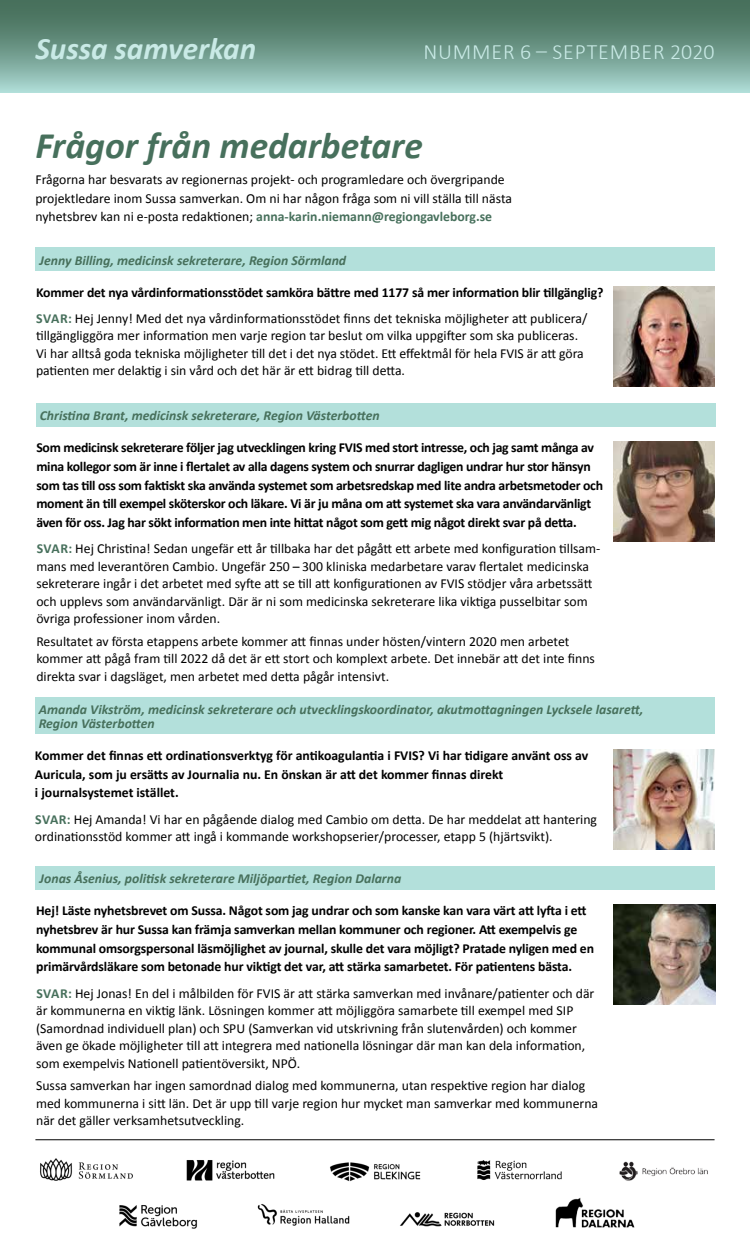
<style>
.page{position:relative;width:750px;height:1250px;background:#fff}
.page>*{position:absolute;margin:0;border:0;box-sizing:border-box;transform-origin:0 0}
.t1{font:italic 700 37.5px "Calibri";color:#47705c}
.t2{font:italic 700 31.25px "Calibri";color:#c9eae6}
.t3{font:300 21.88px "Calibri";letter-spacing:.04em;color:#c9eae6}
.t4{font:13.75px/17.5px "Calibri";color:#000}
.t5{font:700 13.75px/18.8px "Calibri";letter-spacing:-.02em;color:#000}
.t6{font:italic 700 13.75px/13.8px "Calibri";color:#47705c}
.t7{font:700 13.75px/18.8px "Calibri";color:#000}
.s1{font-weight:700;color:#47705c}
.s2{color:#47705c}
.s3{font-weight:400}
</style>
<div class="page">
<div style="left:0;top:0;width:750px;height:92px;background:linear-gradient(to bottom,#38604a,#a3d0c9)"></div>
<div style="left:36px;top:248px;width:679px;height:23px;background:#b3e0db"></div>
<img style="left:614px;top:286px;width:101px;height:100px">
<img style="left:614px;top:442px;width:101px;height:100px">
<div style="left:36px;top:403px;width:679px;height:24px;background:#b3e0db"></div>
<img style="left:613px;top:749px;width:101px;height:100px">
<div style="left:35px;top:698px;width:679px;height:36px;background:#b3e0db"></div>
<div style="left:36px;top:866px;width:679px;height:24px;background:#b3e0db"></div>
<img style="left:613px;top:905px;width:102px;height:100px">
<hr style="left:35px;top:1139px;width:680px;height:1px;background:#000">
<img style="left:40px;top:1158px;width:93px;height:23px">
<img style="left:186px;top:1160px;width:89px;height:21px">
<img style="left:330px;top:1162px;width:91px;height:20px">
<img style="left:477px;top:1160px;width:85px;height:20px">
<img style="left:619px;top:1161px;width:89px;height:20px">
<img style="left:119px;top:1205px;width:78px;height:24px">
<img style="left:257px;top:1204px;width:93px;height:22px">
<img style="left:400px;top:1212px;width:95px;height:15px">
<img style="left:555px;top:1198px;width:80px;height:30px">
<h2 class="t2" style="left:35px;top:29px;width:222px">Sussa samverkan</h2>
<h3 class="t3" style="left:423px;top:38px;width:293px">NUMMER 6 – SEPTEMBER 2020</h3>
<h1 class="t1" style="left:35px;top:122px;width:389px">Frågor från medarbetare</h1>
<p class="t4" style="left:35px;top:170px;width:478px;line-height:18.8px">Frågorna har besvarats av regionernas projekt- och programledare och övergripande projektledare inom Sussa samverkan. Om ni har någon fråga som ni vill ställa till nästa nyhetsbrev kan ni e-posta redaktionen; <span class="s1">anna-karin.niemann@regiongavleborg.se</span></p>
<p class="t6" style="left:40px;top:253px;width:308px">Jenny Billing, medicinsk sekreterare, Region Sörmland</p>
<p class="t5" style="left:36px;top:279px;width:569px;line-height:26.2px">Kommer det nya vårdinformationsstödet samköra bättre med 1177 så mer information blir tillgänglig?<br><span class="s2">SVAR:</span> <span class="s3">Hej Jenny! Med det nya vårdinformationsstödet finns det tekniska möjligheter att publicera/</span></p>
<p class="t4" style="left:36px;top:327px;width:549px">tillgängliggöra mer information men varje region tar beslut om vilka uppgifter som ska publiceras.<br>Vi har alltså goda tekniska möjligheter till det i det nya stödet. Ett effektmål för hela FVIS är att göra patienten mer delaktig i sin vård och det här är ett bidrag till detta.</p>
<p class="t6" style="left:40px;top:409px;width:341px">Christina Brant, medicinsk sekreterare, Region Västerbotten</p>
<p class="t5" style="left:36px;top:438px;width:568px">Som medicinsk sekreterare följer jag utvecklingen kring FVIS med stort intresse, och jag samt många av mina kollegor som är inne i flertalet av alla dagens system och snurrar dagligen undrar hur stor hänsyn som tas till oss som faktiskt ska använda systemet som arbetsredskap med lite andra arbetsmetoder och moment än till exempel sköterskor och läkare. Vi är ju måna om att systemet ska vara användarvänligt även för oss. Jag har sökt information men inte hittat något som gett mig något direkt svar på detta.</p>
<p class="t4" style="left:36px;top:540px;width:566px"><span class="s1">SVAR:</span> Hej Christina! Sedan ungefär ett år tillbaka har det pågått ett arbete med konfiguration tillsam&shy;mans med leverantören Cambio. Ungefär 250 – 300 kliniska medarbetare varav flertalet medicinska sekreterare ingår i det arbetet med syfte att se till att konfigurationen av FVIS stödjer våra arbetssätt och upplevs som användarvänligt. Där är ni som medicinska sekreterare lika viktiga pusselbitar som övriga professioner inom vården.</p>
<p class="t4" style="left:36px;top:633px;width:560px">Resultatet av första etappens arbete kommer att finnas under hösten/vintern 2020 men arbetet kommer att pågå fram till 2022 då det är ett stort och komplext arbete. Det innebär att det inte finns direkta svar i dagsläget, men arbetet med detta pågår intensivt.</p>
<p class="t6" style="left:39px;top:703px;width:606px">Amanda Vikström, medicinsk sekreterare och utvecklingskoordinator, akutmottagningen Lycksele lasarett,<br>Region Västerbotten</p>
<p class="t7" style="left:35px;top:746px;width:555px">Kommer det finnas ett ordinationsverktyg för antikoagulantia i FVIS? Vi har tidigare använt oss av<br>Auricula, som ju ersätts av Journalia nu. En önskan är att det kommer finnas direkt<br>i journalsystemet istället.</p>
<p class="t4" style="left:35px;top:810px;width:564px"><span class="s1">SVAR:</span> Hej Amanda! Vi har en pågående dialog med Cambio om detta. De har meddelat att hantering ordinationsstöd kommer att ingå i kommande workshopserier/processer, etapp 5 (hjärtsvikt).</p>
<p class="t6" style="left:40px;top:872px;width:363px">Jonas Åsenius, politisk sekreterare Miljöpartiet, Region Dalarna</p>
<p class="t5" style="left:36px;top:901px;width:560px">Hej! Läste nyhetsbrevet om Sussa. Något som jag undrar och som kanske kan vara värt att lyfta i ett nyhetsbrev är hur Sussa kan främja samverkan mellan kommuner och regioner. Att exempelvis ge kommunal omsorgspersonal läsmöjlighet av journal, skulle det vara möjligt? Pratade nyligen med en primärvårdsläkare som betonade hur viktigt det var, att stärka samarbetet. För patientens bästa.</p>
<p class="t4" style="left:36px;top:984px;width:560px"><span class="s1">SVAR:</span> Hej Jonas! En del i målbilden för FVIS är att stärka samverkan med invånare/patienter och där är kommunerna en viktig länk. Lösningen kommer att möjliggöra samarbete till exempel med SIP (Samordnad individuell plan) och SPU (Samverkan vid utskrivning från slutenvården) och kommer även ge ökade möjligheter till att integrera med nationella lösningar där man kan dela information, som exempelvis Nationell patientöversikt, NPÖ.</p>
<p class="t4" style="left:36px;top:1077px;width:564px">Sussa samverkan har ingen samordnad dialog med kommunerna, utan respektive region har dialog med kommunerna i sitt län. Det är upp till varje region hur mycket man samverkar med kommunerna när det gäller verksamhetsutveckling.</p>
</div>
